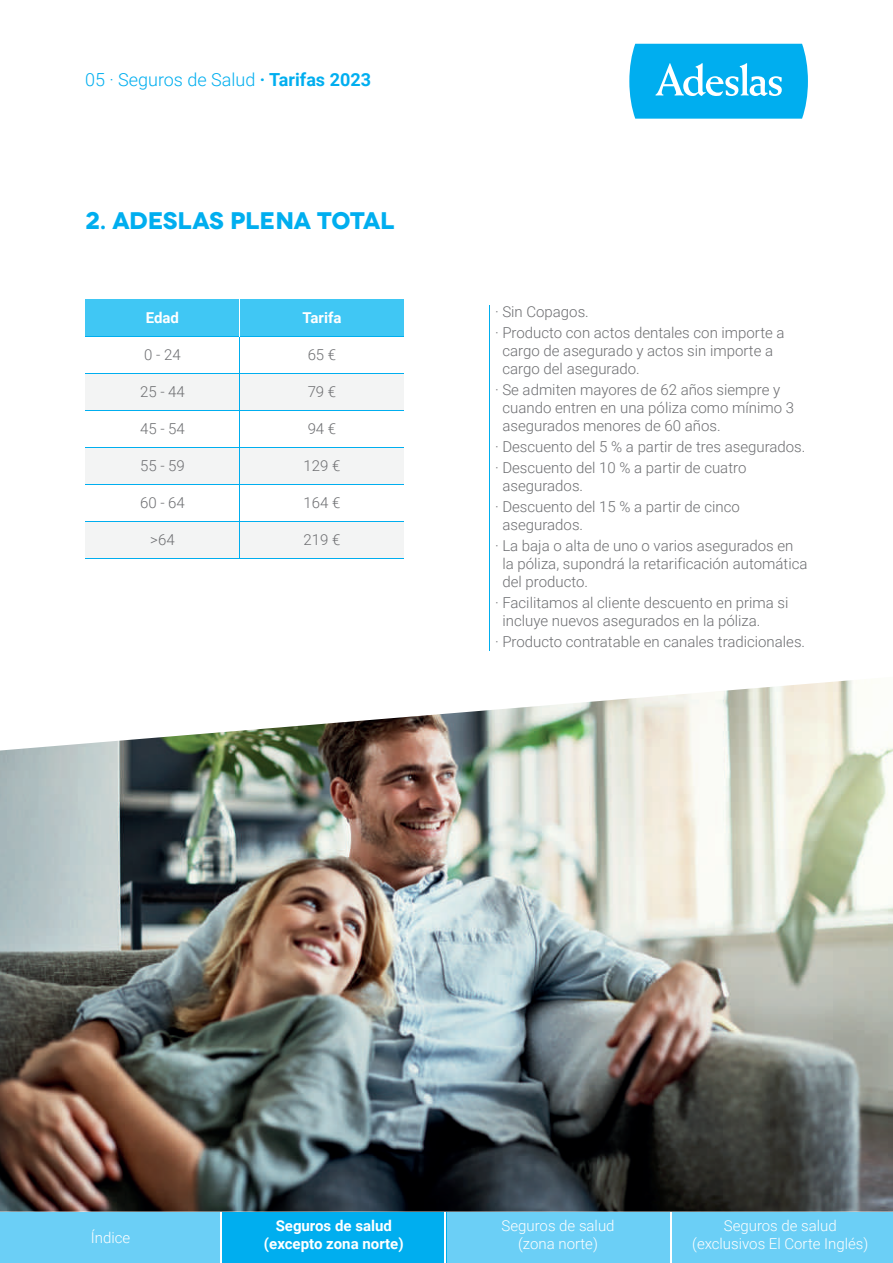
<style>
.page{position:relative;width:893px;height:1263px;background:#fff}
.page>*{position:absolute;margin:0;border:0;box-sizing:border-box;transform-origin:0 0}
.t1{font:700 24px "Novecentowide";letter-spacing:-.015em;color:#00aeef}
.t2{font:300 18px "Roboto";color:#00aeef}
.t3{font:300 15px/18px "Roboto";color:#6d6e71}
.t4{font:300 15px/18px "Roboto";color:#fff;text-align:center}
.t5{font:700 15px/18px "Roboto";color:#fff;text-align:center}
.s1{font-weight:700}
</style>
<div class="page">
<svg style="left:629px;top:44px;width:179px;height:75px;background:#1fb7f0"></svg>
<hr style="left:489px;top:305px;width:1px;height:346px;background:#00aeef">
<div style="left:85px;top:299px;width:319px;height:37px;background:#40c7f4"></div>
<div style="left:85px;top:373px;width:319px;height:37px;background:#f3f4f4"></div>
<div style="left:85px;top:447px;width:319px;height:38px;background:#f3f4f4"></div>
<hr style="left:85px;top:336px;width:319px;height:1px;background:#00aeef">
<hr style="left:85px;top:373px;width:319px;height:1px;background:#00aeef">
<hr style="left:85px;top:410px;width:319px;height:1px;background:#00aeef">
<hr style="left:85px;top:447px;width:319px;height:1px;background:#00aeef">
<hr style="left:85px;top:484px;width:319px;height:1px;background:#00aeef">
<div style="left:85px;top:522px;width:319px;height:37px;background:#f3f4f4"></div>
<hr style="left:85px;top:558px;width:319px;height:1px;background:#00aeef">
<hr style="left:85px;top:521px;width:319px;height:1px;background:#00aeef">
<hr style="left:240px;top:336px;width:1px;height:223px;background:#00aeef">
<hr style="left:240px;top:299px;width:1px;height:37px;background:#fff">
<img style="left:0;top:680px;width:893px;height:531px">
<div style="left:446px;top:1212px;width:225px;height:51px;background:#6bcff6"></div>
<div style="left:671px;top:1212px;width:222px;height:51px;background:#6bcff6"></div>
<div style="left:0;top:1212px;width:223px;height:51px;background:#6bcff6"></div>
<div style="left:221px;top:1212px;width:225px;height:51px;background:#00aeef"></div>
<hr style="left:220px;top:1212px;width:2px;height:51px;background:#fff">
<hr style="left:445px;top:1212px;width:1px;height:51px;background:#fff">
<hr style="left:670px;top:1212px;width:1px;height:51px;background:#fff">
<p class="t2" style="left:85px;top:67px;width:287px">05 · Seguros de Salud <span class="s1">· Tarifas 2023</span></p>
<h1 class="t1" style="left:85px;top:206px;width:311px">2. ADESLAS PLENA TOTAL</h1>
<p class="t5" style="left:146px;top:308px;width:35px">Edad</p>
<p class="t3" style="left:144px;top:345px;width:38px">0 - 24</p>
<p class="t3" style="left:140px;top:382px;width:46px">25 - 44</p>
<p class="t3" style="left:140px;top:419px;width:46px">45 - 54</p>
<p class="t3" style="left:140px;top:456px;width:46px">55 - 59</p>
<p class="t3" style="left:140px;top:493px;width:46px">60 - 64</p>
<p class="t3" style="left:150px;top:530px;width:26px">&gt;64</p>
<p class="t5" style="left:302px;top:308px;width:40px">Tarifa</p>
<p class="t3" style="left:308px;top:345px;width:30px">65 €</p>
<p class="t3" style="left:308px;top:382px;width:30px">79 €</p>
<p class="t3" style="left:308px;top:419px;width:30px">94 €</p>
<p class="t3" style="left:303px;top:456px;width:38px">129 €</p>
<p class="t3" style="left:303px;top:493px;width:38px">164 €</p>
<p class="t3" style="left:303px;top:530px;width:38px">219 €</p>
<p class="t3" style="left:495px;top:300px;width:291px;line-height:21px">· Sin Copagos.<br>· Producto con actos dentales con importe a</p>
<p class="t3" style="left:502px;top:341px;width:272px">cargo de asegurado y actos sin importe a cargo del asegurado.</p>
<p class="t3" style="left:502px;top:380px;width:293px;text-indent:-8px">· Se admiten mayores de 62 años siempre y cuando entren en una póliza como mínimo 3 asegurados menores de 60 años.</p>
<p class="t3" style="left:495px;top:435px;width:312px;line-height:21px">· Descuento del 5 % a partir de tres asegurados. · Descuento del 10 % a partir de cuatro</p>
<p class="t3" style="left:495px;top:474px;width:246px;line-height:21px;text-indent:8px">asegurados.<br>· Descuento del 15 % a partir de cinco</p>
<p class="t3" style="left:495px;top:513px;width:300px;line-height:21px;text-indent:8px">asegurados.<br>· La baja o alta de uno o varios asegurados en</p>
<p class="t3" style="left:502px;top:554px;width:306px">la póliza, supondrá la retarificación automática del producto.</p>
<p class="t3" style="left:502px;top:593px;width:287px;text-indent:-8px">· Facilitamos al cliente descuento en prima si incluye nuevos asegurados en la póliza.</p>
<p class="t3" style="left:495px;top:632px;width:312px">· Producto contratable en canales tradicionales.</p>
<p class="t4" style="left:91px;top:1228px;width:41px">Índice</p>
<p class="t5" style="left:264px;top:1216px;width:141px">Seguros de salud (excepto zona norte)</p>
<p class="t4" style="left:501px;top:1216px;width:115px">Seguros de salud (zona norte)</p>
<p class="t4" style="left:692px;top:1216px;width:178px">Seguros de salud (exclusivos El Corte Inglés)</p>
</div>
